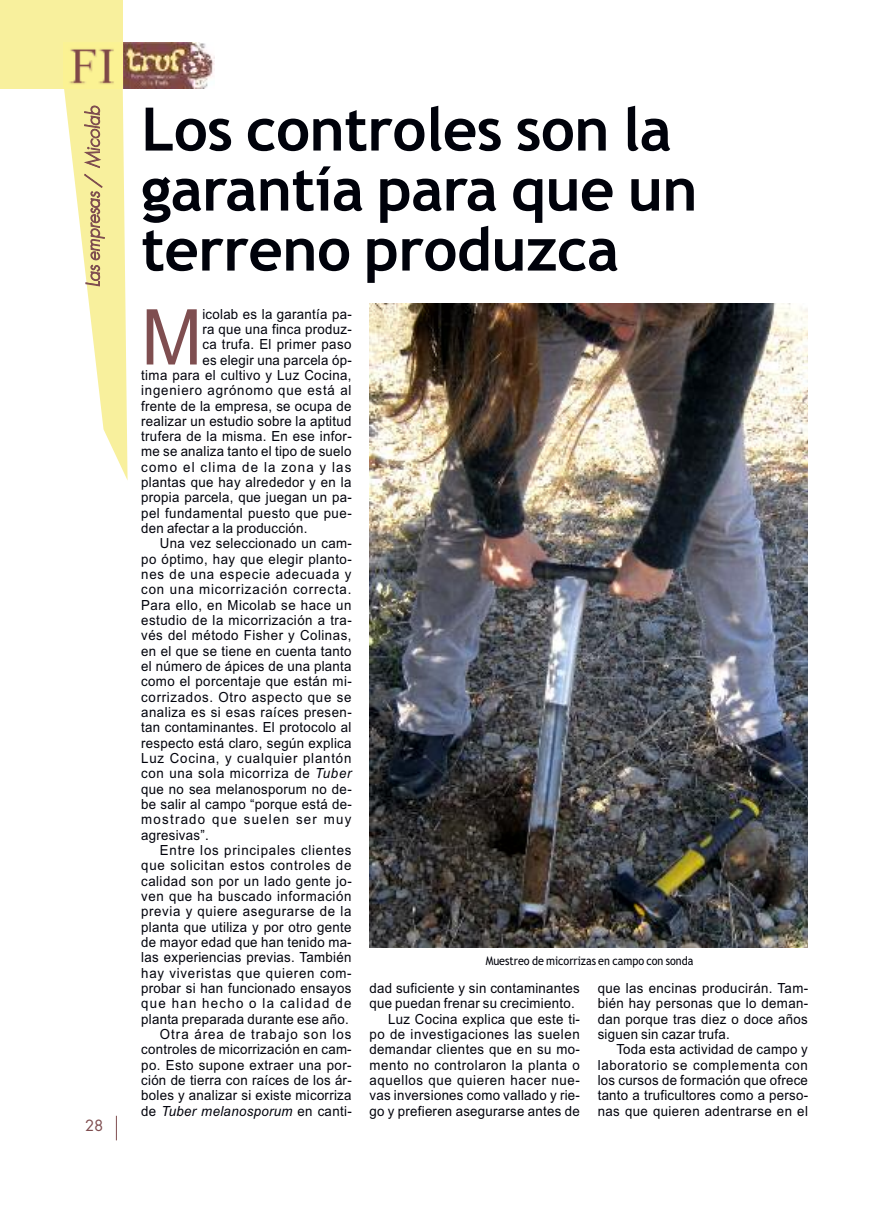
<style>
.page{position:relative;width:893px;height:1229px;background:#fff}
.page>*{position:absolute;margin:0;border:0;box-sizing:border-box;transform-origin:0 0}
.t1{font:77.1px "Arial";color:#7f4e50;scale:.95 1}
.t2{font:700 60px/60px "Trebuchet MS";letter-spacing:-.01em;color:#00020b}
.t3{font:italic 300 18px "Futura";letter-spacing:-.02em;color:#7f4e50}
.t4{font:15px "Futura";color:#7f4e50}
.t5{font:13.95px/15.3px "Arial";letter-spacing:.025em;color:#00020b;text-align:justify;scale:.95 1}
.t6{font:13.95px "Arial";letter-spacing:.06em;color:#00020b;scale:.95 1}
.t7{font:13.95px "Arial";letter-spacing:.045em;color:#00020b;scale:.95 1}
.t8{font:13.95px "Arial";letter-spacing:.055em;color:#00020b;scale:.95 1}
.t9{font:13.95px "Arial";letter-spacing:.05em;color:#00020b;scale:.95 1}
.t10{font:13.95px "Arial";letter-spacing:.095em;color:#00020b;scale:.95 1}
.t11{font:13.95px "Arial";letter-spacing:.065em;color:#00020b;scale:.95 1}
.t12{font:italic 13.95px "Arial";letter-spacing:.025em;color:#00020b;scale:.95 1}
.t13{font:13.95px "Arial";letter-spacing:.09em;color:#00020b;scale:.95 1}
.t14{font:13.95px "Arial";letter-spacing:.075em;color:#00020b;scale:.95 1}
.t15{font:12px "Trebuchet MS";color:#00020b;scale:.9 1}
.s1{font-style:italic}
.s2{font-style:normal}
</style>
<div class="page">
<svg style="left:64px;top:88px;width:64px;height:392px"></svg>
<div style="left:0;top:0;width:123px;height:89px;background:#f8f09d"></div>
<img style="left:68px;top:43px;width:146px;height:45px">
<svg style="left:116px;top:1116px;width:1px;height:24px"></svg>
<img style="left:370px;top:303px;width:438px;height:644px">
<p class="t3" style="left:81px;top:287px;width:183px;rotate:-90deg">Las empresas / Micolab</p>
<p class="t4" style="left:85px;top:1115px;width:20px">28</p>
<h2 class="t2" style="left:141px;top:99px;width:558px">Los controles son la garantía para que un terreno produzca</h2>
<h1 class="t1" style="left:141px;top:287px;width:66px">M</h1>
<p class="t5" style="left:202px;top:306px;width:159px">icolab es la garantía pa-</p>
<p class="t5" style="left:202px;top:321px;width:159px">ra que una finca produz-</p>
<p class="t5" style="left:202px;top:337px;width:158px">ca trufa. El primer paso</p>
<p class="t5" style="left:202px;top:352px;width:159px">es elegir una parcela óp-</p>
<p class="t5" style="left:141px;top:367px;width:223px">tima para el cultivo y Luz Cocina,</p>
<p class="t6" style="left:141px;top:381px;width:223px">ingeniero agrónomo que está al</p>
<p class="t5" style="left:141px;top:398px;width:223px">frente de la empresa, se ocupa de</p>
<p class="t5" style="left:141px;top:413px;width:223px">realizar un estudio sobre la aptitud</p>
<p class="t5" style="left:141px;top:429px;width:223px">trufera de la misma. En ese infor-</p>
<p class="t5" style="left:141px;top:444px;width:223px">me se analiza tanto el tipo de suelo</p>
<p class="t13" style="left:141px;top:458px;width:223px">como el clima de la zona y las</p>
<p class="t5" style="left:141px;top:475px;width:223px">plantas que hay alrededor y en la</p>
<p class="t5" style="left:141px;top:490px;width:223px">propia parcela, que juegan un pa-</p>
<p class="t5" style="left:141px;top:505px;width:223px">pel fundamental puesto que pue-</p>
<p class="t5" style="left:141px;top:521px;width:177px">den afectar a la producción.</p>
<p class="t5" style="left:160px;top:536px;width:203px">Una vez seleccionado un cam-</p>
<p class="t5" style="left:141px;top:551px;width:223px">po óptimo, hay que elegir planto-</p>
<p class="t6" style="left:141px;top:565px;width:223px">nes de una especie adecuada y</p>
<p class="t11" style="left:141px;top:580px;width:223px">con una micorrización correcta.</p>
<p class="t5" style="left:141px;top:597px;width:223px">Para ello, en Micolab se hace un</p>
<p class="t5" style="left:141px;top:613px;width:223px">estudio de la micorrización a tra-</p>
<p class="t5" style="left:141px;top:628px;width:223px">vés del método Fisher y Colinas,</p>
<p class="t5" style="left:141px;top:643px;width:223px">en el que se tiene en cuenta tanto</p>
<p class="t5" style="left:141px;top:659px;width:223px">el número de ápices de una planta</p>
<p class="t5" style="left:141px;top:674px;width:223px">como el porcentaje que están mi-</p>
<p class="t8" style="left:141px;top:688px;width:223px">corrizados. Otro aspecto que se</p>
<p class="t5" style="left:141px;top:705px;width:223px">analiza es si esas raíces presen-</p>
<p class="t5" style="left:141px;top:720px;width:223px">tan contaminantes. El protocolo al</p>
<p class="t5" style="left:141px;top:735px;width:223px">respecto está claro, según explica</p>
<p class="t6" style="left:141px;top:749px;width:223px">Luz Cocina, y cualquier plantón</p>
<p class="t9" style="left:141px;top:764px;width:223px">con una sola micorriza de <span class="s1">Tuber</span></p>
<p class="t5" style="left:141px;top:781px;width:223px">que no sea melanosporum no de-</p>
<p class="t5" style="left:141px;top:797px;width:223px">be salir al campo “porque está de-</p>
<p class="t10" style="left:141px;top:810px;width:223px">mostrado que suelen ser muy</p>
<p class="t5" style="left:141px;top:827px;width:73px">agresivas”.</p>
<p class="t6" style="left:160px;top:841px;width:203px">Entre los principales clientes</p>
<p class="t6" style="left:141px;top:856px;width:223px">que solicitan estos controles de</p>
<p class="t5" style="left:141px;top:873px;width:223px">calidad son por un lado gente jo-</p>
<p class="t7" style="left:141px;top:887px;width:223px">ven que ha buscado información</p>
<p class="t7" style="left:141px;top:902px;width:223px">previa y quiere asegurarse de la</p>
<p class="t5" style="left:141px;top:919px;width:223px">planta que utiliza y por otro gente</p>
<p class="t5" style="left:141px;top:935px;width:223px">de mayor edad que han tenido ma-</p>
<p class="t5" style="left:141px;top:950px;width:223px">las experiencias previas. También</p>
<p class="t8" style="left:141px;top:964px;width:223px">hay viveristas que quieren com-</p>
<p class="t5" style="left:141px;top:981px;width:223px">probar si han funcionado ensayos</p>
<p class="t10" style="left:141px;top:994px;width:223px">que han hecho o la calidad de</p>
<p class="t5" style="left:141px;top:1011px;width:220px">planta preparada durante ese año.</p>
<p class="t14" style="left:160px;top:1025px;width:203px">Otra área de trabajo son los</p>
<p class="t5" style="left:141px;top:1042px;width:223px">controles de micorrización en cam-</p>
<p class="t5" style="left:141px;top:1057px;width:223px">po. Esto supone extraer una por-</p>
<p class="t5" style="left:141px;top:1073px;width:223px">ción de tierra con raíces de los ár-</p>
<p class="t5" style="left:141px;top:1088px;width:223px">boles y analizar si existe micorriza</p>
<p class="t12" style="left:141px;top:1102px;width:223px"><span class="s2">de</span> Tuber melanosporum <span class="s2">en canti-</span></p>
<p class="t15" style="left:486px;top:954px;width:232px">Muestreo de micorrizas en campo con sonda</p>
<p class="t5" style="left:369px;top:981px;width:223px">dad suficiente y sin contaminantes</p>
<p class="t5" style="left:369px;top:996px;width:217px">que puedan frenar su crecimiento.</p>
<p class="t5" style="left:388px;top:1011px;width:203px">Luz Cocina explica que este ti-</p>
<p class="t7" style="left:369px;top:1025px;width:223px">po de investigaciones las suelen</p>
<p class="t5" style="left:369px;top:1042px;width:223px">demandar clientes que en su mo-</p>
<p class="t7" style="left:369px;top:1056px;width:223px">mento no controlaron la planta o</p>
<p class="t9" style="left:369px;top:1071px;width:223px">aquellos que quieren hacer nue-</p>
<p class="t5" style="left:369px;top:1088px;width:223px">vas inversiones como vallado y rie-</p>
<p class="t5" style="left:369px;top:1103px;width:223px">go y prefieren asegurarse antes de</p>
<p class="t5" style="left:598px;top:981px;width:223px">que las encinas producirán. Tam&shy;bién hay personas que lo deman&shy;dan porque tras diez o doce años siguen sin cazar trufa.</p>
<p class="t5" style="left:598px;top:1042px;width:223px;text-indent:19px">Toda esta actividad de campo y laboratorio se complementa con los cursos de formación que ofrece tanto a truficultores como a perso&shy;nas que quieren adentrarse en el</p>
</div>
